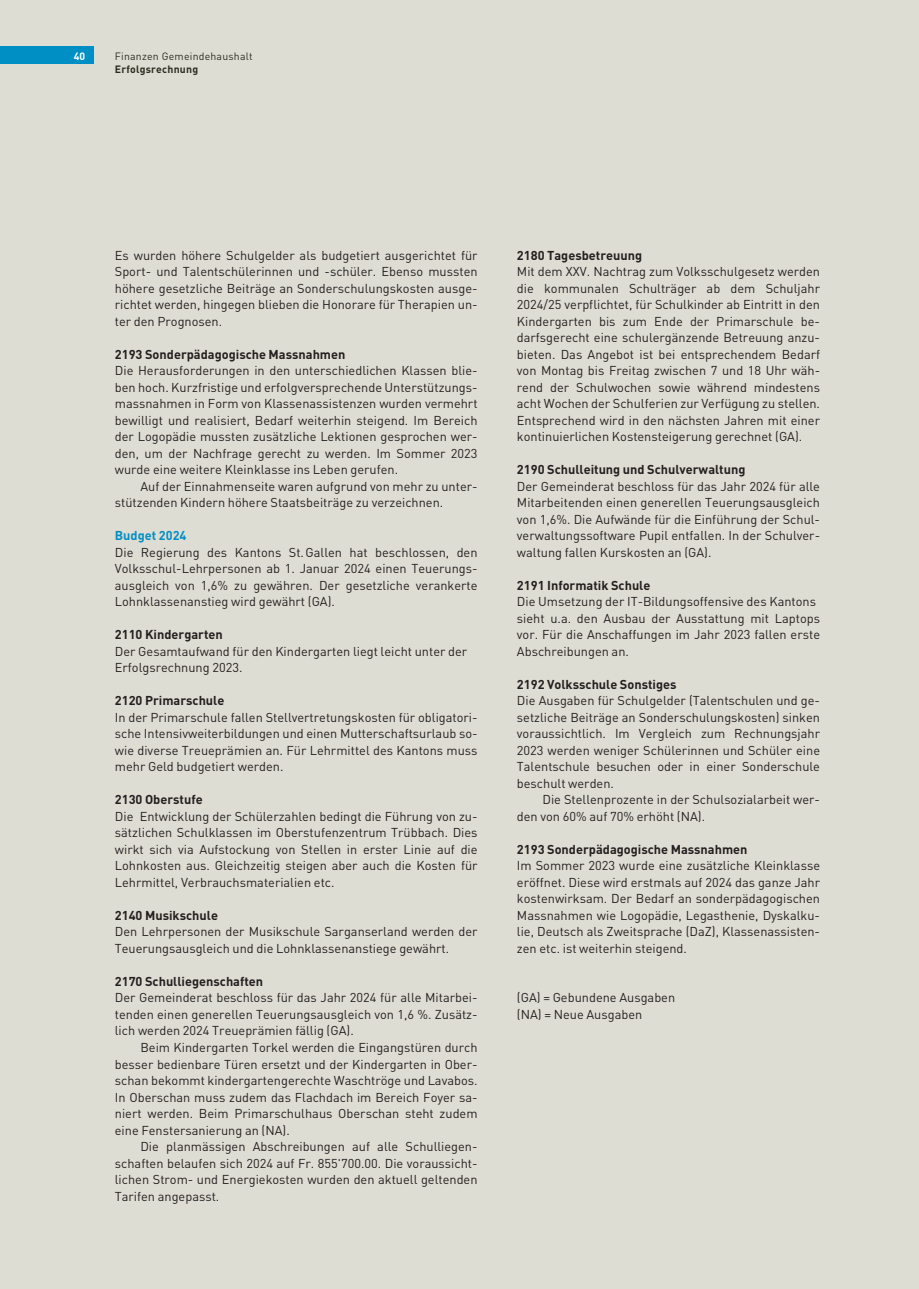
<style>
.page{position:relative;width:919px;height:1289px;background:#fff}
.page>*{position:absolute;margin:0;border:0;box-sizing:border-box;transform-origin:0 0}
.t1{font:12.75px/16.5px "DIN";color:#231f20;text-align:justify}
.t2{font:700 12.75px "DIN";color:#231f20}
.t3{font:700 12.75px "DIN";color:#008fc5}
.t4{font:10.5px "DIN";letter-spacing:.02em;color:#2a2e1f}
.t5{font:700 10.5px "DIN";letter-spacing:.02em;color:#2a2e1f}
.t6{font:700 10.5px "DIN";color:#fff}
</style>
<div class="page">
<div style="left:0;top:0;width:906px;height:1288px;background:#deddd3"></div>
<div style="left:906px;top:0;width:12px;height:1288px;background:#deddd3"></div>
<div style="left:0;top:47px;width:94px;height:17px;background:#008fc5"></div>
<p class="t6" style="left:74px;top:49px;width:13px">40</p>
<p class="t4" style="left:115px;top:49px;width:139px">Finanzen Gemeindehaushalt</p>
<p class="t5" style="left:115px;top:62px;width:85px">Erfolgsrechnung</p>
<p class="t1" style="left:115px;top:246px;width:364px">Es wurden höhere Schulgelder als budgetiert ausgerichtet für Sport- und Talentschülerinnen und -schüler. Ebenso mussten höhere gesetzliche Beiträge an Sonderschulungskosten ausge&shy;richtet werden, hingegen blieben die Honorare für Therapien un&shy;ter den Prognosen.</p>
<p class="t2" style="left:115px;top:346px;width:232px">2193 Sonderpädagogische Massnahmen</p>
<p class="t1" style="left:115px;top:362px;width:364px">Die Herausforderungen in den unterschiedlichen Klassen blie&shy;ben hoch. Kurzfristige und erfolgversprechende Unterstützungs&shy;massnahmen in Form von Klassenassistenzen wurden vermehrt bewilligt und realisiert, Bedarf weiterhin steigend. Im Bereich der Logopädie mussten zusätzliche Lektionen gesprochen wer&shy;den, um der Nachfrage gerecht zu werden. Im Sommer 2023 wurde eine weitere Kleinklasse ins Leben gerufen.</p>
<p class="t1" style="left:115px;top:477px;width:364px;text-indent:26px">Auf der Einnahmenseite waren aufgrund von mehr zu unter&shy;stützenden Kindern höhere Staatsbeiträge zu verzeichnen.</p>
<p class="t3" style="left:115px;top:527px;width:73px">Budget 2024</p>
<p class="t1" style="left:115px;top:543px;width:364px">Die Regierung des Kantons St.Gallen hat beschlossen, den Volksschul-Lehrpersonen ab 1. Januar 2024 einen Teuerungs&shy;ausgleich von 1,6% zu gewähren. Der gesetzliche verankerte Lohnklassenanstieg wird gewährt (GA).</p>
<p class="t2" style="left:115px;top:626px;width:109px">2110 Kindergarten</p>
<p class="t1" style="left:115px;top:642px;width:354px">Der Gesamtaufwand für den Kindergarten liegt leicht unter der<br>Erfolgsrechnung 2023.</p>
<p class="t2" style="left:115px;top:692px;width:111px">2120 Primarschule</p>
<p class="t1" style="left:115px;top:708px;width:364px">In der Primarschule fallen Stellvertretungskosten für obligatori&shy;sche Intensivweiterbildungen und einen Mutterschaftsurlaub so&shy;wie diverse Treueprämien an. Für Lehrmittel des Kantons muss mehr Geld budgetiert werden.</p>
<p class="t2" style="left:115px;top:791px;width:89px">2130 Oberstufe</p>
<p class="t1" style="left:115px;top:807px;width:364px">Die Entwicklung der Schülerzahlen bedingt die Führung von zu&shy;sätzlichen Schulklassen im Oberstufenzentrum Trübbach. Dies wirkt sich via Aufstockung von Stellen in erster Linie auf die Lohnkosten aus. Gleichzeitig steigen aber auch die Kosten für Lehrmittel, Verbrauchsmaterialien etc.</p>
<p class="t2" style="left:115px;top:907px;width:105px">2140 Musikschule</p>
<p class="t1" style="left:115px;top:923px;width:364px">Den Lehrpersonen der Musikschule Sarganserland werden der<br>Teuerungsausgleich und die Lohnklassenanstiege gewährt.</p>
<p class="t2" style="left:115px;top:973px;width:150px">2170 Schulliegenschaften</p>
<p class="t1" style="left:115px;top:989px;width:364px">Der Gemeinderat beschloss für das Jahr 2024 für alle Mitarbei&shy;tenden einen generellen Teuerungsausgleich von 1,6 %. Zusätz&shy;lich werden 2024 Treueprämien fällig (GA).</p>
<p class="t1" style="left:115px;top:1038px;width:364px;text-indent:26px">Beim Kindergarten Torkel werden die Eingangstüren durch besser bedienbare Türen ersetzt und der Kindergarten in Ober&shy;schan bekommt kindergartengerechte Waschtröge und Lavabos.<br>In Oberschan muss zudem das Flachdach im Bereich Foyer sa&shy;niert werden. Beim Primarschulhaus Oberschan steht zudem eine Fenstersanierung an (NA).</p>
<p class="t1" style="left:115px;top:1137px;width:364px;text-indent:26px">Die planmässigen Abschreibungen auf alle Schulliegen&shy;schaften belaufen sich 2024 auf Fr. 855'700.00. Die voraussicht&shy;lichen Strom- und Energiekosten wurden den aktuell geltenden Tarifen angepasst.</p>
<p class="t2" style="left:517px;top:247px;width:127px">2180 Tagesbetreuung</p>
<p class="t1" style="left:517px;top:263px;width:304px">Mit dem XXV. Nachtrag zum Volksschulgesetz werden die kommunalen Schulträger ab dem Schuljahr 2024/25 verpflichtet, für Schulkinder ab Eintritt in den Kindergarten bis zum Ende der Primarschule be&shy;darfsgerecht eine schulergänzende Betreuung anzu&shy;bieten. Das Angebot ist bei entsprechendem Bedarf von Montag bis Freitag zwischen 7 und 18 Uhr wäh&shy;rend der Schulwochen sowie während mindestens acht Wochen der Schulferien zur Verfügung zu stellen.<br>Entsprechend wird in den nächsten Jahren mit einer kontinuierlichen Kostensteigerung gerechnet (GA).</p>
<p class="t2" style="left:517px;top:461px;width:230px">2190 Schulleitung und Schulverwaltung</p>
<p class="t1" style="left:517px;top:477px;width:304px">Der Gemeinderat beschloss für das Jahr 2024 für alle Mitarbeitenden einen generellen Teuerungsausgleich von 1,6%. Die Aufwände für die Einführung der Schul&shy;verwaltungssoftware Pupil entfallen. In der Schulver&shy;waltung fallen Kurskosten an (GA).</p>
<p class="t2" style="left:517px;top:576px;width:135px">2191 Informatik Schule</p>
<p class="t1" style="left:517px;top:593px;width:304px;text-align:left">Die Umsetzung der IT-Bildungsoffensive des Kantons sieht u.a. den Ausbau der Ausstattung mit Laptops vor. Für die Anschaffungen im Jahr 2023 fallen erste Abschreibungen an.</p>
<p class="t2" style="left:517px;top:675px;width:161px">2192 Volksschule Sonstiges</p>
<p class="t1" style="left:517px;top:692px;width:304px">Die Ausgaben für Schulgelder (Talentschulen und ge&shy;setzliche Beiträge an Sonderschulungskosten) sinken voraussichtlich. Im Vergleich zum Rechnungsjahr 2023 werden weniger Schülerinnen und Schüler eine Talentschule besuchen oder in einer Sonderschule beschult werden.</p>
<p class="t1" style="left:517px;top:791px;width:304px;text-indent:26px">Die Stellenprozente in der Schulsozialarbeit wer&shy;den von 60% auf 70% erhöht (NA).</p>
<p class="t2" style="left:517px;top:840px;width:232px">2193 Sonderpädagogische Massnahmen</p>
<p class="t1" style="left:517px;top:857px;width:304px">Im Sommer 2023 wurde eine zusätzliche Kleinklasse eröffnet. Diese wird erstmals auf 2024 das ganze Jahr kostenwirksam. Der Bedarf an sonderpädagogischen Massnahmen wie Logopädie, Legasthenie, Dyskalku&shy;lie, Deutsch als Zweitsprache (DaZ), Klassenassisten&shy;zen etc. ist weiterhin steigend.</p>
<p class="t1" style="left:517px;top:989px;width:160px">(GA) = Gebundene Ausgaben (NA) = Neue Ausgaben</p>
</div>
